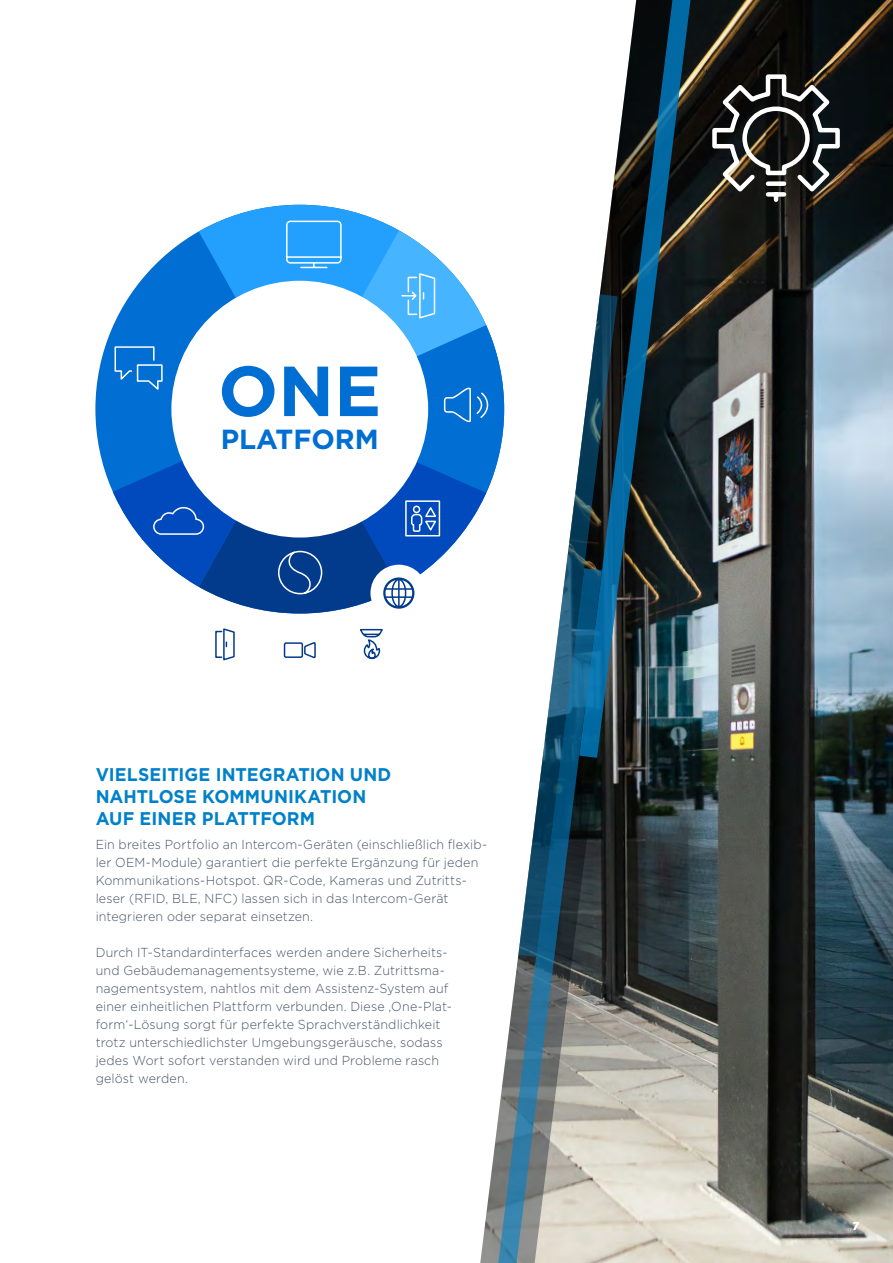
<style>
.page{position:relative;width:893px;height:1263px;background:#fff}
.page>*{position:absolute;margin:0;border:0;box-sizing:border-box;transform-origin:0 0}
.t1{font:700 70.65px "Gotham";color:#006ed2}
.t2{font:700 27.6px "Gotham";color:#006ed2}
.t3{font:700 18.3px/21.6px "Gotham";letter-spacing:.005em;color:#0081c9;scale:.96 1}
.t4{font:300 13.05px/18px "Gotham";letter-spacing:.01em;color:#485464;scale:.96 1}
.t5{font:700 11.55px "Gotham";color:#fff;scale:.96 1}
</style>
<div class="page">
<img style="left:693px;top:0;width:200px;height:1263px">
<svg style="left:480px;top:402px;width:213px;height:861px"></svg>
<img style="left:600px;top:0;width:93px;height:759px">
<svg style="left:517px;top:293px;width:102px;height:665px"></svg>
<svg style="left:495px;top:567px;width:108px;height:696px"></svg>
<svg style="left:710px;top:72px;width:132px;height:132px"></svg>
<svg style="left:95px;top:326px;width:18px;height:166px;fill:#006ed2"></svg>
<svg style="left:113px;top:205px;width:391px;height:457px"></svg>
<h1 class="t1" style="left:218px;top:344px;width:165px">ONE</h1>
<h2 class="t2" style="left:221px;top:421px;width:160px">PLATFORM</h2>
<h3 class="t3" style="left:96px;top:764px;width:310px">VIELSEITIGE INTEGRATION UND<br>NAHTLOSE KOMMUNIKATION<br>AUF EINER PLATTFORM</h3>
<p class="t4" style="left:96px;top:834px;width:409px">Ein breites Portfolio an Intercom-Geräten (einschließlich flexib&shy;ler OEM-Module) garantiert die perfekte Ergänzung für jeden Kommunikations-Hotspot. QR-Code, Kameras und Zutritts&shy;leser (RFID, BLE, NFC) lassen sich in das Intercom-Gerät integrieren oder separat einsetzen.</p>
<p class="t4" style="left:96px;top:942px;width:372px">Durch IT-Standardinterfaces werden andere Sicherheits&shy;und Gebäudemanagementsysteme, wie z.B. Zutrittsma&shy;nagementsystem, nahtlos mit dem Assistenz-System auf einer einheitlichen Plattform verbunden. Diese ‚One-Plat&shy;form‘-Lösung sorgt für perfekte Sprachverständlichkeit trotz unterschiedlichster Umgebungsgeräusche, sodass jedes Wort sofort verstanden wird und Probleme rasch gelöst werden.</p>
<p class="t5" style="left:852px;top:1218px;width:9px">7</p>
</div>
